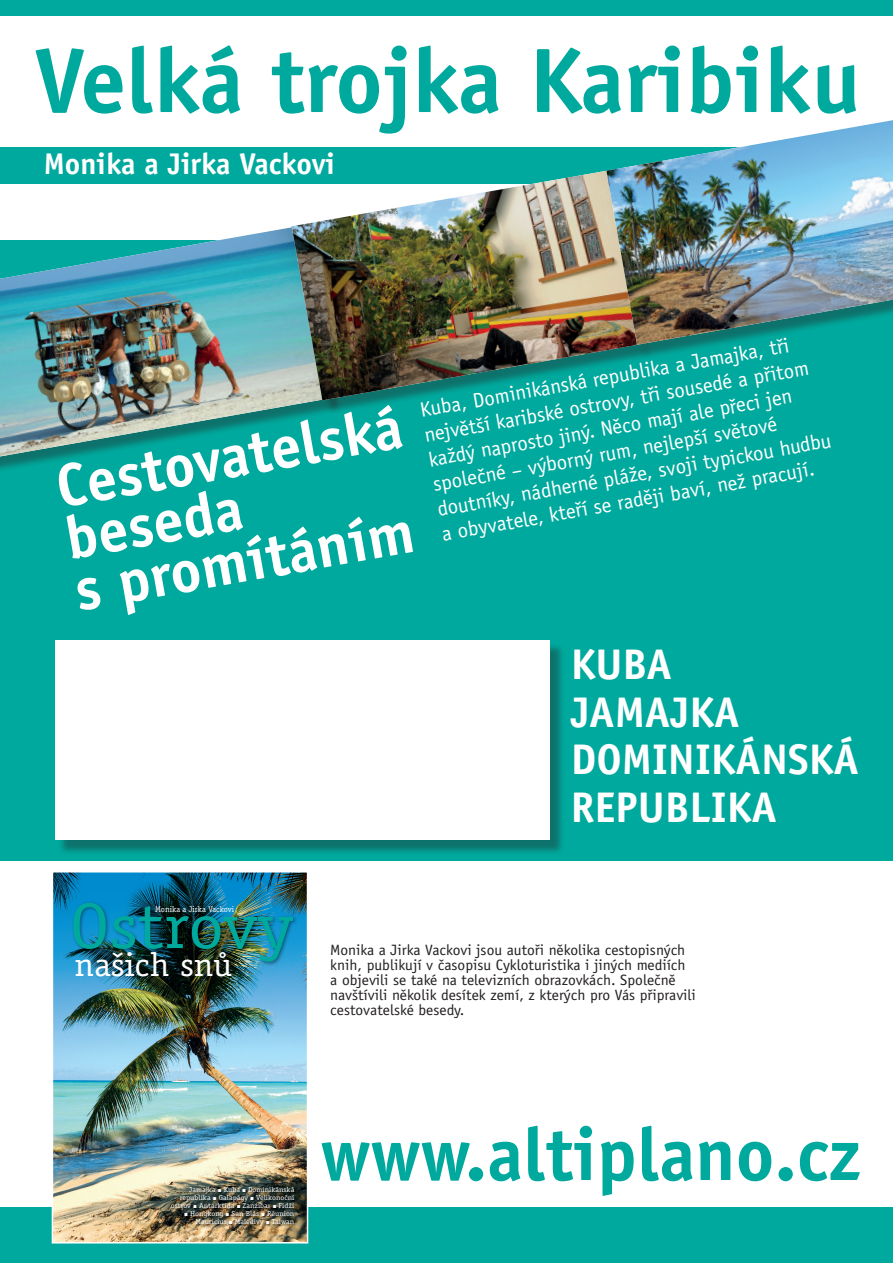
<style>
.page{position:relative;width:893px;height:1263px;background:#fff}
.page>*{position:absolute;margin:0;border:0;box-sizing:border-box;transform-origin:0 0}
.t1{font:700 91.8px "Officina Sans CE";color:#00a99d}
.t2{font:700 75px "Officina Sans CE";color:#00a99d}
.t3{font:64.8px "Officina Serif CE";color:#00a99d;scale:1.11 1}
.t4{font:700 60.45px/52.5px "Officina Sans CE";color:#fff}
.t5{font:700 42.9px/47.7px "Officina Sans CE";color:#fff}
.t6{font:33.3px "Officina Serif CE";color:#fff;scale:1.07 1}
.t7{font:700 30px "Officina Sans CE";color:#fff}
.t8{font:21px/25.2px "Officina Sans CE";color:#fff}
.t9{font:15px/15px "Officina Sans CE";color:#231f20}
.t10{font:8.25px "Officina Serif CE";color:#fff}
.t11{font:7.2px/7.9px "Officina Serif CE";color:#fff;text-align:right;scale:1.11 1}
</style>
<div class="page">
<div style="left:0;top:241px;width:893px;height:620px;background:#00a99d"></div>
<div style="left:0;top:0;width:893px;height:16px;background:#00a99d"></div>
<div style="left:0;top:147px;width:893px;height:36px;background:#00a99d"></div>
<div style="left:0;top:230px;width:343px;height:246px;background:#231f20;opacity:.4"></div>
<img style="left:0;top:227px;width:323px;height:229px">
<div style="left:58px;top:643px;width:507px;height:212px;background:#231f20;opacity:.4"></div>
<div style="left:55px;top:640px;width:494px;height:200px;background:#fff"></div>
<div style="left:295px;top:174px;width:357px;height:241px;background:#231f20;opacity:.4"></div>
<img style="left:292px;top:171px;width:346px;height:229px">
<div style="left:610px;top:120px;width:283px;height:240px;background:#231f20;opacity:.4"></div>
<img style="left:606px;top:120px;width:287px;height:225px">
<div style="left:0;top:1207px;width:893px;height:56px;background:#00a99d"></div>
<img style="left:55px;top:874px;width:250px;height:366px">
<img style="left:71px;top:901px;width:227px;height:65px">
<img style="left:170px;top:1187px;width:127px;height:41px">
<div style="left:52px;top:871px;width:256px;height:372px;border:2px solid #fff"></div>
<h1 class="t1" style="left:34px;top:28px;width:828px">Velká trojka Karibiku</h1>
<h3 class="t7" style="left:44px;top:146px;width:293px">Monika a Jirka Vackovi</h3>
<p class="t8" style="left:418px;top:398px;width:401px;rotate:-10deg">Kuba, Dominikánská republika a Jamajka, tři největší karibské ostrovy, tři sousedé a přitom každý naprosto jiný. Něco mají ale přeci jen společné – výborný rum, nejlepší světové doutníky, nádherné pláže, svoji typickou hudbu a obyvatele, kteří se raději baví, než pracují.</p>
<h3 class="t4" style="left:52px;top:462px;width:352px;rotate:-10deg">Cestovatelská beseda<br>s promítáním</h3>
<h3 class="t3" style="left:70px;top:889px;width:203px">Ostrovy</h3>
<p class="t10" style="left:155px;top:905px;width:80px">Monika a Jirka Vackovi</p>
<h3 class="t6" style="left:75px;top:945px;width:149px">našich snů</h3>
<h3 class="t5" style="left:571px;top:641px;width:289px">KUBA<br>JAMAJKA<br>DOMINIKÁNSKÁ<br>REPUBLIKA</h3>
<p class="t9" style="left:330px;top:942px;width:367px">Monika a Jirka Vackovi jsou autoři několika cestopisných knih, publikují v časopisu Cykloturistika i jiných mediích a objevili se také na televizních obrazovkách. Společně navštívili několik desítek zemí, z kterých pro Vás připravili cestovatelské besedy.</p>
<p class="t11" style="left:171px;top:1186px;width:113px">Jamajka ■ Kuba ■ Dominikánská republika ■ Galapágy ■ Velikonoční ostrov ■ Antarktida ■ Zanzibar ■ Fidži</p>
<p class="t11" style="left:185px;top:1210px;width:100px">■ Hongkong ■ San Blás ■ Réunion<br>Mauricius ■ Maledivy ■ Taiwan</p>
<h2 class="t2" style="left:320px;top:1111px;width:542px">www.altiplano.cz</h2>
</div>
